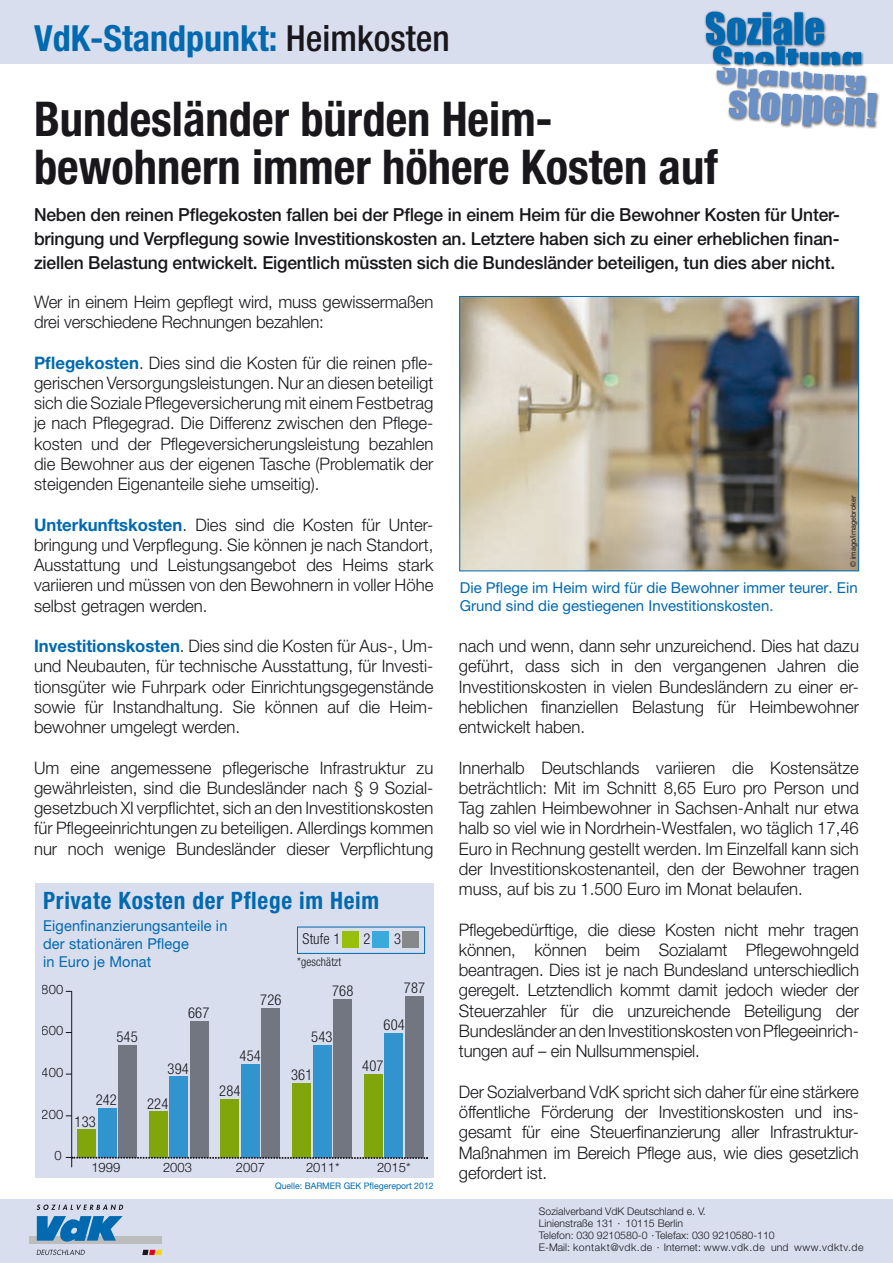
<style>
.page{position:relative;width:893px;height:1263px;background:#fff}
.page>*{position:absolute;margin:0;border:0;box-sizing:border-box;transform-origin:0 0}
.t1{font:700 condensed 48px/48px "Helvetica Neue LT Pro";color:#1a171c}
.t2{font:700 condensed 36px "Helvetica Neue LT Pro";color:#0069af}
.t3{font:700 condensed 24px "Helvetica Neue LT Pro";letter-spacing:.03em;color:#0069af}
.t4{font:500 18px/24px "Helvetica Neue LT Pro";letter-spacing:-.01em;color:#1a171c;text-align:justify}
.t5{font:300 17.25px/20.2px "Helvetica Neue LT Pro";color:#1a171c;text-align:justify}
.t6{font:15px/18px "Helvetica Neue LT Pro";color:#0069af}
.t7{font:300 condensed 15px "Helvetica Neue LT Pro";letter-spacing:.01em;color:#1a171c}
.t8{font:300 13.05px "Helvetica Neue LT Pro";color:#1a171c}
.t9{font:300 condensed 12px "Helvetica Neue LT Pro";letter-spacing:.01em;color:#1a171c}
.t10{font:300 10.5px/12px "Helvetica Neue LT Pro";color:#1a171c}
.t11{font:9px "Helvetica Neue LT Pro";color:#0069af}
.t12{font:7.5px "Helvetica Neue LT Pro";color:#1a171c}
.s1{font-weight:500;color:#1a171c}
.s2{font-weight:700;color:#0069af}
</style>
<div class="page">
<div style="left:0;top:1199px;width:893px;height:64px;background:#d9deef"></div>
<div style="left:30px;top:1236px;width:132px;height:8px;background:#bcbdbf"></div>
<svg style="left:37px;top:1204px;width:86px;height:6px"></svg>
<svg style="left:142px;top:1250px;width:20px;height:5px"></svg>
<svg style="left:37px;top:1216px;width:86px;height:25px"></svg>
<svg style="left:37px;top:1249px;width:48px;height:6px"></svg>
<div style="left:35px;top:884px;width:398px;height:294px;background:#d9deef"></div>
<img style="left:461px;top:298px;width:396px;height:271px">
<div style="left:459px;top:296px;width:400px;height:275px;border:1px solid #0069af"></div>
<div style="left:118px;top:1045px;width:19px;height:113px;background:#727681"></div>
<div style="left:98px;top:1108px;width:18px;height:50px;background:#3194ce"></div>
<div style="left:78px;top:1130px;width:18px;height:28px;background:#81a60b"></div>
<div style="left:262px;top:1008px;width:18px;height:150px;background:#727681"></div>
<div style="left:241px;top:1064px;width:18px;height:94px;background:#3194ce"></div>
<div style="left:221px;top:1100px;width:18px;height:58px;background:#81a60b"></div>
<div style="left:333px;top:1000px;width:19px;height:158px;background:#727681"></div>
<div style="left:313px;top:1045px;width:18px;height:113px;background:#3194ce"></div>
<div style="left:293px;top:1083px;width:18px;height:75px;background:#81a60b"></div>
<div style="left:405px;top:996px;width:18px;height:162px;background:#727681"></div>
<div style="left:385px;top:1034px;width:18px;height:124px;background:#3194ce"></div>
<div style="left:364px;top:1074px;width:18px;height:84px;background:#81a60b"></div>
<div style="left:190px;top:1021px;width:18px;height:137px;background:#727681"></div>
<div style="left:170px;top:1077px;width:18px;height:81px;background:#3194ce"></div>
<div style="left:149px;top:1112px;width:18px;height:46px;background:#81a60b"></div>
<hr style="left:71px;top:991px;width:1px;height:176px;background:#1a171c">
<svg style="left:66px;top:1157px;width:362px;height:2px"></svg>
<div style="left:403px;top:931px;width:16px;height:17px;background:#87888a"></div>
<div style="left:373px;top:931px;width:16px;height:17px;background:#3aaadc"></div>
<div style="left:342px;top:931px;width:17px;height:17px;background:#98bf0c"></div>
<div style="left:297px;top:927px;width:128px;height:27px;border:1px solid #0069af"></div>
<div style="left:0;top:0;width:893px;height:64px;background:#d9deef"></div>
<div style="left:704px;top:10px;width:160px;height:59px;background:#1a171c;opacity:.6"></div>
<div style="left:715px;top:66px;width:165px;height:63px;background:#1a171c;opacity:.6"></div>
<svg style="left:706px;top:12px;width:170px;height:114px"></svg>
<h2 class="t2" style="left:34px;top:17px;width:417px">VdK-Standpunkt: <span class="s1">Heimkosten</span></h2>
<h1 class="t1" style="left:34px;top:95px;width:686px">Bundesländer bürden Heim&shy;bewohnern immer höhere Kosten auf</h1>
<p class="t4" style="left:34px;top:202px;width:807px">Neben den reinen Pflegekosten fallen bei der Pflege in einem Heim für die Bewohner Kosten für Unter&shy;bringung und Verpflegung sowie Investitionskosten an. Letztere haben sich zu einer erheblichen finan&shy;ziellen Belastung entwickelt. Eigentlich müssten sich die Bundesländer beteiligen, tun dies aber nicht.</p>
<p class="t5" style="left:34px;top:291px;width:401px">Wer in einem Heim gepflegt wird, muss gewissermaßen drei verschiedene Rechnungen bezahlen:</p>
<p class="t5" style="left:34px;top:352px;width:401px"><span class="s2">Pflegekosten</span>. Dies sind die Kosten für die reinen pfle&shy;gerischen Versorgungsleistungen. Nur an diesen beteiligt sich die Soziale Pflegeversicherung mit einem Festbetrag je nach Pflegegrad. Die Differenz zwischen den Pflege&shy;kosten und der Pflegeversicherungsleistung bezahlen die Bewohner aus der eigenen Tasche (Problematik der steigenden Eigenanteile siehe umseitig).</p>
<p class="t5" style="left:34px;top:514px;width:401px"><span class="s2">Unterkunftskosten</span>. Dies sind die Kosten für Unter&shy;bringung und Verpflegung. Sie können je nach Standort, Ausstattung und Leistungsangebot des Heims stark variieren und müssen von den Bewohnern in voller Höhe selbst getragen werden.</p>
<p class="t5" style="left:34px;top:635px;width:401px"><span class="s2">Investitionskosten</span>. Dies sind die Kosten für Aus-, Um&shy;und Neubauten, für technische Ausstattung, für Investi&shy;tionsgüter wie Fuhrpark oder Einrichtungsgegenstände sowie für Instandhaltung. Sie können auf die Heim&shy;bewohner umgelegt werden.</p>
<p class="t5" style="left:34px;top:757px;width:401px">Um eine angemessene pflegerische Infrastruktur zu gewährleisten, sind die Bundesländer nach § 9 Sozial&shy;gesetzbuch XI verpflichtet, sich an den Investitionskosten für Pflegeeinrichtungen zu beteiligen. Allerdings kommen nur noch wenige Bundesländer dieser Verpflichtung</p>
<p class="t12" style="left:849px;top:567px;width:73px;rotate:-90deg">© imago/imagebroker</p>
<p class="t6" style="left:460px;top:579px;width:399px">Die Pflege im Heim wird für die Bewohner immer teurer. Ein<br>Grund sind die gestiegenen Investitionskosten.</p>
<p class="t5" style="left:459px;top:635px;width:402px">nach und wenn, dann sehr unzureichend. Dies hat dazu geführt, dass sich in den vergangenen Jahren die Investitionskosten in vielen Bundesländern zu einer er&shy;heblichen finanziellen Belastung für Heimbewohner entwickelt haben.</p>
<p class="t5" style="left:459px;top:757px;width:402px">Innerhalb Deutschlands variieren die Kostensätze beträchtlich: Mit im Schnitt 8,65 Euro pro Person und Tag zahlen Heimbewohner in Sachsen-Anhalt nur etwa halb so viel wie in Nordrhein-Westfalen, wo täglich 17,46<br>Euro in Rechnung gestellt werden. Im Einzelfall kann sich der Investitionskostenanteil, den der Bewohner tragen muss, auf bis zu 1.500 Euro im Monat belaufen.</p>
<p class="t5" style="left:459px;top:919px;width:402px">Pflegebedürftige, die diese Kosten nicht mehr tragen können, können beim Sozialamt Pflegewohngeld beantragen. Dies ist je nach Bundesland unterschiedlich geregelt. Letztendlich kommt damit jedoch wieder der Steuerzahler für die unzureichende Beteiligung der Bundesländer an den Investitionskosten von Pflegeeinrich&shy;tungen auf – ein Nullsummenspiel.</p>
<p class="t5" style="left:459px;top:1081px;width:402px">Der Sozialverband VdK spricht sich daher für eine stärkere öffentliche Förderung der Investitionskosten und ins&shy;gesamt für eine Steuerfinanzierung aller Infrastruktur-Maßnahmen im Bereich Pflege aus, wie dies gesetzlich gefordert ist.</p>
<h3 class="t3" style="left:43px;top:886px;width:337px">Private Kosten der Pflege im Heim</h3>
<p class="t6" style="left:43px;top:917px;width:186px">Eigenfinanzierungsanteile in der stationären Pflege<br>in Euro je Monat</p>
<p class="t7" style="left:303px;top:930px;width:40px">Stufe 1</p>
<p class="t7" style="left:363px;top:930px;width:8px">2</p>
<p class="t7" style="left:394px;top:930px;width:8px">3</p>
<p class="t9" style="left:297px;top:955px;width:46px">*geschätzt</p>
<p class="t7" style="left:404px;top:979px;width:23px">787</p>
<p class="t8" style="left:42px;top:981px;width:23px">800</p>
<p class="t7" style="left:332px;top:982px;width:23px">768</p>
<p class="t7" style="left:260px;top:991px;width:23px">726</p>
<p class="t7" style="left:188px;top:1004px;width:23px">667</p>
<p class="t7" style="left:384px;top:1016px;width:23px">604</p>
<p class="t8" style="left:42px;top:1023px;width:23px">600</p>
<p class="t7" style="left:117px;top:1028px;width:23px">545</p>
<p class="t7" style="left:311px;top:1028px;width:23px">543</p>
<p class="t7" style="left:240px;top:1047px;width:23px">454</p>
<p class="t7" style="left:362px;top:1057px;width:23px">407</p>
<p class="t7" style="left:168px;top:1060px;width:23px">394</p>
<p class="t8" style="left:42px;top:1064px;width:23px">400</p>
<p class="t7" style="left:291px;top:1066px;width:23px">361</p>
<p class="t7" style="left:219px;top:1082px;width:23px">284</p>
<p class="t7" style="left:96px;top:1091px;width:23px">242</p>
<p class="t7" style="left:147px;top:1094px;width:23px">224</p>
<p class="t8" style="left:42px;top:1106px;width:23px">200</p>
<p class="t7" style="left:75px;top:1113px;width:23px">133</p>
<p class="t8" style="left:55px;top:1147px;width:9px">0</p>
<p class="t8" style="left:91px;top:1159px;width:30px">1999</p>
<p class="t8" style="left:163px;top:1159px;width:30px">2003</p>
<p class="t8" style="left:236px;top:1159px;width:30px">2007</p>
<p class="t8" style="left:306px;top:1159px;width:35px">2011*</p>
<p class="t8" style="left:377px;top:1159px;width:35px">2015*</p>
<p class="t11" style="left:275px;top:1181px;width:160px">Quelle: BARMER GEK Pflegereport 2012</p>
<p class="t10" style="left:539px;top:1205px;width:326px">Sozialverband VdK Deutschland e. V.<br>Linienstraße 131 · 10115 Berlin<br>Telefon: 030 9210580-0 ·Telefax: 030 9210580-110<br>E-Mail: kontakt@vdk.de · Internet: www.vdk.de und www.vdktv.de</p>
</div>
